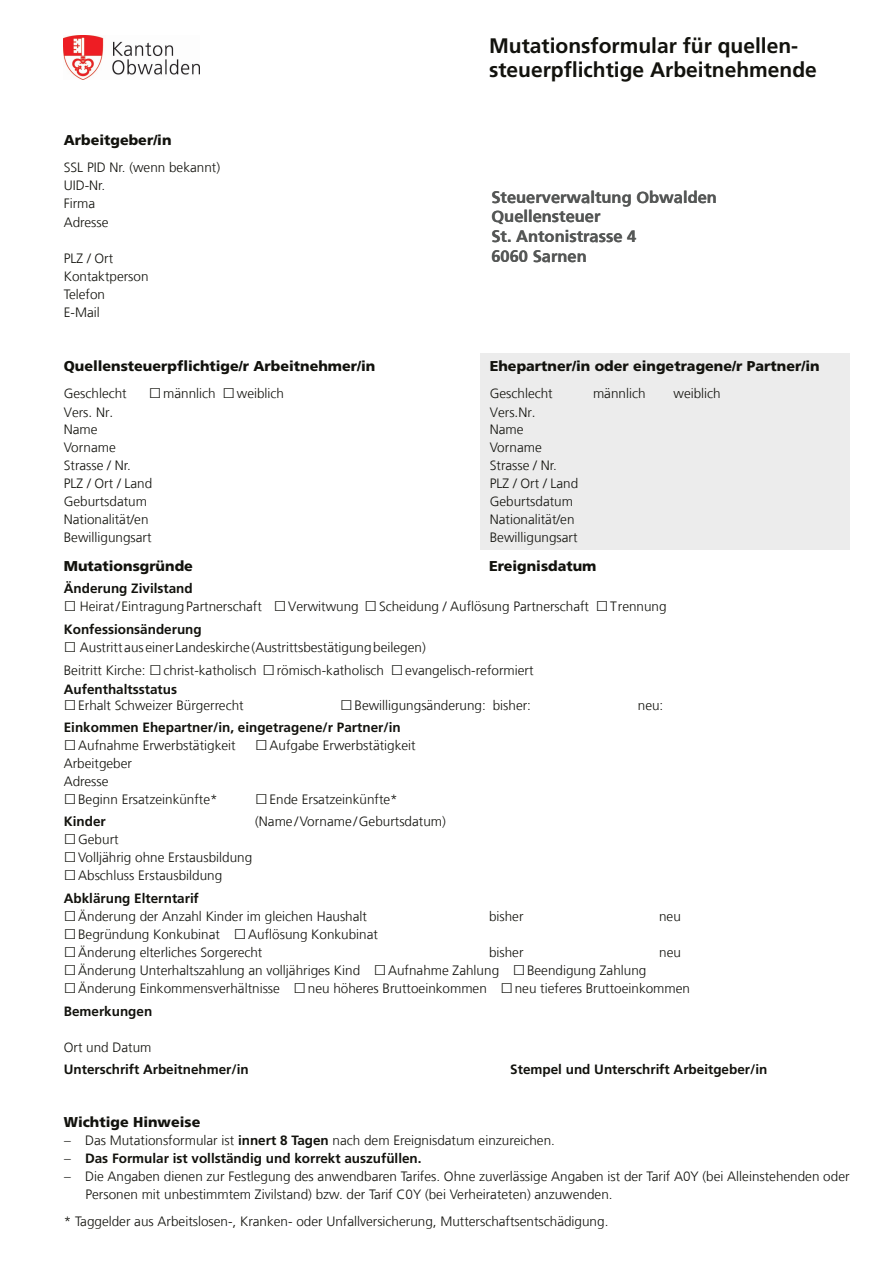
<style>
.page{position:relative;width:893px;height:1263px;background:#fff}
.page>*{position:absolute;margin:0;border:0;box-sizing:border-box;transform-origin:0 0}
.Überschrift_1{font:700 21px/24px "Frutiger LT Com";color:#12120d}
.t1{font:700 16.5px/19.8px "Frutiger";color:#555756}
.Überschrift_2{font:900 14.25px "Frutiger LT Com";color:#12120d}
.Standard_Abstand_davor{font:300 13.5px/18px "Frutiger LT Com";color:#12120d}
.Standard_Abstand_davor-2{font:700 13.5px "Frutiger LT Com";color:#12120d}
.Linie_unten_rechts{font:300 13.5px "Frutiger LT Com";color:#12120d}
.Linie_unten{font:300 13.5px "Frutiger LT Com";color:#12120d}
.t2{font:300 13.5px "Frutiger";color:#12120d}
.Linie_unten-2{font:700 13.5px "Frutiger LT Com";color:#12120d}
.s1{font-family:"Frutiger"}
.s2{font-family:"Arial";font-weight:400;font-size:21px}
.s3{font-weight:700}
.s4{font-weight:300}
</style>
<div class="page">
<img style="left:63px;top:35px;width:136px;height:44px">
<div style="left:480px;top:353px;width:370px;height:197px;background:#ececec"></div>
<p class="Überschrift_2" style="left:64px;top:132px;width:109px">Arbeitgeber/in</p>
<p class="Standard_Abstand_davor" style="left:64px;top:158px;width:158px">SSL <span class="s1">PID</span> Nr. (wenn bekannt)<br>UID-Nr.<br>Firma<br>Adresse</p>
<p class="Standard_Abstand_davor" style="left:64px;top:249px;width:86px">PLZ / Ort<br>Kontaktperson<br>Telefon<br>E-Mail</p>
<p class="Überschrift_2" style="left:64px;top:357px;width:313px">Quellensteuerpflichtige/r Arbeitnehmer/in</p>
<p class="Standard_Abstand_davor" style="left:64px;top:384px;width:222px">Geschlecht <span class="s2">□</span> männlich <span class="s2">□</span> weiblich</p>
<p class="t2" style="left:64px;top:404px;width:51px">Vers. Nr.</p>
<p class="Standard_Abstand_davor" style="left:64px;top:421px;width:90px">Name<br>Vorname<br>Strasse / Nr.<br>PLZ / Ort / Land<br>Geburtsdatum<br>Nationalität/en<br>Bewilligungsart</p>
<h1 class="Überschrift_1" style="left:489px;top:34px;width:329px">Mutationsformular für quellen&shy;steuerpflichtige Arbeitnehmende</h1>
<p class="t1" style="left:491px;top:187px;width:227px">Steuerverwaltung Obwalden<br>Quellensteuer<br>St. Antonistrasse 4<br>6060 Sarnen</p>
<p class="Überschrift_2" style="left:490px;top:358px;width:331px">Ehepartner/in oder eingetragene/r Partner/in</p>
<p class="Standard_Abstand_davor" style="left:490px;top:385px;width:64px">Geschlecht</p>
<p class="Standard_Abstand_davor" style="left:593px;top:385px;width:54px">männlich</p>
<p class="Standard_Abstand_davor" style="left:673px;top:385px;width:49px">weiblich</p>
<p class="t2" style="left:490px;top:404px;width:47px">Vers.Nr.</p>
<p class="Standard_Abstand_davor" style="left:490px;top:421px;width:90px">Name<br>Vorname<br>Strasse / Nr.<br>PLZ / Ort / Land<br>Geburtsdatum<br>Nationalität/en<br>Bewilligungsart</p>
<h2 class="Überschrift_2" style="left:64px;top:557px;width:131px">Mutationsgründe</h2>
<h2 class="Überschrift_2" style="left:489px;top:557px;width:109px">Ereignisdatum</h2>
<p class="Standard_Abstand_davor-2" style="left:64px;top:581px;width:131px">Änderung Zivilstand</p>
<p class="Standard_Abstand_davor" style="left:64px;top:596px;width:604px;line-height:22.2px"><span class="s2">□</span> Heirat / Eintragung Partnerschaft <span class="s2">□</span> Verwitwung <span class="s2">□</span>Scheidung / Auflösung Partnerschaft <span class="s2">□</span> Trennung<br><span class="s3">Konfessionsänderung</span></p>
<p class="Standard_Abstand_davor" style="left:64px;top:635px;width:471px;line-height:23.1px"><span class="s2">□</span> Austritt aus einer Landeskirche (Austrittsbestätigung beilegen)<br>Beitritt Kirche: <span class="s2">□</span> christ-katholisch <span class="s2">□</span>römisch-katholisch <span class="s2">□</span> evangelisch-reformiert</p>
<p class="Standard_Abstand_davor-2" style="left:64px;top:681px;width:115px">Aufenthaltsstatus</p>
<p class="Linie_unten_rechts" style="left:64px;top:697px;width:181px"><span class="s2">□</span>Erhalt Schweizer Bürgerrecht</p>
<p class="Linie_unten_rechts" style="left:340px;top:697px;width:192px"><span class="s2">□</span>Bewilligungsänderung: bisher:</p>
<p class="Linie_unten_rechts" style="left:638px;top:697px;width:27px">neu:</p>
<p class="Standard_Abstand_davor-2" style="left:64px;top:719px;width:338px">Einkommen Ehepartner/in, eingetragene/r Partner/in</p>
<p class="Standard_Abstand_davor" style="left:64px;top:736px;width:353px"><span class="s2">□</span>Aufnahme Erwerbstätigkeit <span class="s2">□</span>Aufgabe Erwerbstätigkeit</p>
<p class="Linie_unten" style="left:64px;top:755px;width:70px">Arbeitgeber</p>
<p class="Linie_unten" style="left:64px;top:773px;width:46px">Adresse</p>
<p class="Standard_Abstand_davor" style="left:64px;top:790px;width:155px"><span class="s2">□</span>Beginn Ersatzeinkünfte*</p>
<p class="Standard_Abstand_davor" style="left:255px;top:790px;width:144px"><span class="s2">□</span>Ende Ersatzeinkünfte*</p>
<p class="Standard_Abstand_davor-2" style="left:64px;top:814px;width:44px">Kinder</p>
<p class="Standard_Abstand_davor" style="left:255px;top:813px;width:192px">(Name/Vorname/Geburtsdatum)</p>
<p class="Linie_unten" style="left:64px;top:832px;width:56px"><span class="s2">□</span>Geburt</p>
<p class="Linie_unten" style="left:64px;top:850px;width:190px"><span class="s2">□</span>Volljährig ohne Erstausbildung</p>
<p class="Linie_unten" style="left:64px;top:868px;width:160px"><span class="s2">□</span>Abschluss Erstausbildung</p>
<p class="Standard_Abstand_davor-2" style="left:64px;top:890px;width:137px">Abklärung Elterntarif</p>
<p class="Linie_unten_rechts" style="left:64px;top:908px;width:305px"><span class="s2">□</span>Änderung der Anzahl Kinder im gleichen Haushalt</p>
<p class="Linie_unten_rechts" style="left:489px;top:908px;width:36px">bisher</p>
<p class="Linie_unten_rechts" style="left:659px;top:908px;width:23px">neu</p>
<p class="Standard_Abstand_davor" style="left:64px;top:925px;width:316px"><span class="s2">□</span>Begründung Konkubinat <span class="s2">□</span> Auflösung Konkubinat</p>
<p class="Linie_unten_rechts" style="left:64px;top:944px;width:200px"><span class="s2">□</span>Änderung elterliches Sorgerecht</p>
<p class="Linie_unten_rechts" style="left:489px;top:944px;width:36px">bisher</p>
<p class="Linie_unten_rechts" style="left:659px;top:944px;width:23px">neu</p>
<p class="Standard_Abstand_davor" style="left:64px;top:961px;width:584px"><span class="s2">□</span>Änderung Unterhaltszahlung an volljähriges Kind <span class="s2">□</span>Aufnahme Zahlung <span class="s2">□</span>Beendigung Zahlung</p>
<p class="Standard_Abstand_davor" style="left:64px;top:979px;width:628px"><span class="s2">□</span>Änderung Einkommensverhältnisse <span class="s2">□</span> neu höheres Bruttoeinkommen <span class="s2">□</span>neu tieferes Bruttoeinkommen</p>
<p class="Linie_unten-2" style="left:64px;top:1003px;width:90px">Bemerkungen</p>
<p class="Linie_unten" style="left:64px;top:1039px;width:89px">Ort und Datum</p>
<p class="Standard_Abstand_davor-2" style="left:64px;top:1061px;width:187px">Unterschrift Arbeitnehmer/in</p>
<p class="Standard_Abstand_davor-2" style="left:510px;top:1061px;width:259px">Stempel und Unterschrift Arbeitgeber/in</p>
<h2 class="Überschrift_2" style="left:64px;top:1114px;width:138px">Wichtige Hinweise</h2>
<p class="Standard_Abstand_davor" style="left:64px;top:1132px;width:492px">– Das Mutationsformular ist <span class="s3">innert 8 Tagen</span> nach dem Ereignisdatum einzureichen.</p>
<p class="Standard_Abstand_davor-2" style="left:64px;top:1151px;width:359px"><span class="s4">–</span> Das Formular ist vollständig und korrekt auszufüllen.</p>
<p class="Standard_Abstand_davor" style="left:85px;top:1168px;width:766px;text-indent:-21px">– Die Angaben dienen zur Festlegung des anwendbaren Tarifes. Ohne zuverlässige Angaben ist der Tarif A0Y (bei Alleinstehenden oder<br>Personen mit unbestimmtem Zivilstand) bzw. der Tarif C0Y (bei Verheirateten) anzuwenden.</p>
<p class="Standard_Abstand_davor" style="left:64px;top:1212px;width:546px">* Taggelder aus Arbeitslosen-, Kranken- oder Unfallversicherung, Mutterschaftsentschädigung.</p>
</div>
